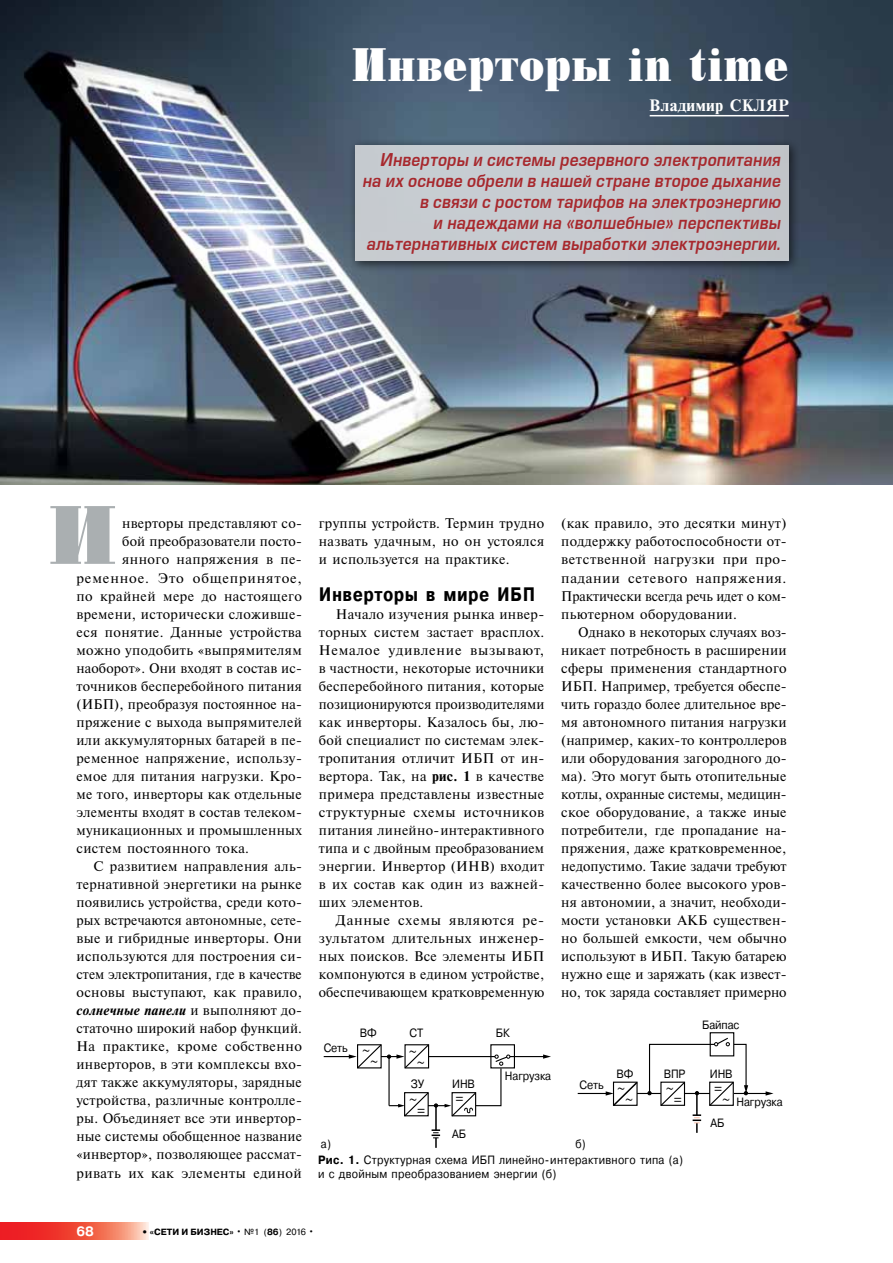
<style>
.page{position:relative;width:893px;height:1263px;background:#fff}
.page>*{position:absolute;margin:0;border:0;box-sizing:border-box;transform-origin:0 0}
.t1{font:82.5px "Standard Poster Cyrillic";color:#aaafb1;scale:.9 1}
.t2{font:46.65px "Standard Poster Cyrillic";letter-spacing:.01em;color:#fff;scale:.81 1}
.t3{font:700 19.5px "Pragmatica Cond";letter-spacing:.025em;color:#000}
.t4{font:italic 17.25px/21px "Europe Demi";letter-spacing:.01em;color:#a7282d;text-align:right;scale:.9 1}
.t5{font:700 16.5px "Newton C";letter-spacing:.025em;color:#fff}
.t6{font:15px/10.8px "Pragmatica";color:#000;text-align:center;scale:.9 1}
.t7{font:13.95px/18px "Newton C";letter-spacing:.02em;color:#000;text-align:justify}
.t8{font:13.95px "Newton C";color:#000}
.t9{font:italic 700 13.95px "Newton C";letter-spacing:.02em;color:#000}
.t10{font:13.95px "Newton C";letter-spacing:.055em;color:#000}
.t11{font:700 13.5px "Pragmatica";color:#fff}
.t12{font:12px/13.5px "Pragmatica";letter-spacing:.025em;color:#000;scale:.9 1}
.t13{font:12px "Pragmatica";letter-spacing:-.01em;color:#000;scale:.9 1}
.t14{font:12px "Pragmatica";letter-spacing:.025em;color:#000;scale:.88 1}
.t15{font:700 9px "Pragmatica";color:#000}
.s1{font-weight:400;font-style:normal}
.s2{font-weight:700}
.s3{font-weight:400;font-size:10.5px}
.s4{font-weight:400}
</style>
<div class="page">
<svg style="left:0;top:1222px;width:149px;height:17px;background:#f1594c"></svg>
<img style="left:0;top:0;width:893px;height:485px">
<hr style="left:650px;top:115px;width:139px;height:1px;background:#fff">
<div style="left:349px;top:138px;width:452px;height:135px;background:#000;opacity:.8"></div>
<div style="left:355px;top:145px;width:434px;height:115px;background:#c6cacf"></div>
<hr style="left:634px;top:1093px;width:133px;height:1px;background:#000">
<svg style="left:766px;top:1091px;width:7px;height:4px"></svg>
<div style="left:490px;top:1044px;width:25px;height:24px;border:1px solid #000"></div>
<svg style="left:578px;top:1081px;width:61px;height:25px"></svg>
<div style="left:710px;top:1032px;width:24px;height:24px;border:1px solid #000"></div>
<hr style="left:508px;top:1056px;width:37px;height:1px;background:#000">
<svg style="left:543px;top:1054px;width:8px;height:5px"></svg>
<hr style="left:435px;top:1106px;width:2px;height:24px;background:#000">
<svg style="left:432px;top:1129px;width:8px;height:19px"></svg>
<hr style="left:696px;top:1092px;width:2px;height:23px;background:#000">
<svg style="left:693px;top:1114px;width:8px;height:19px"></svg>
<svg style="left:324px;top:1044px;width:186px;height:73px"></svg>
<svg style="left:647px;top:1037px;width:101px;height:70px"></svg>
<h2 class="t2" style="left:351px;top:41px;width:541px">Инверторы in time</h2>
<p class="t5" style="left:649px;top:96px;width:141px">Владимир СКЛЯР</p>
<p class="t4" style="left:362px;top:150px;width:466px">Инверторы и системы резервного электропитания на их основе обрели в нашей стране второе дыхание в связи с ростом тарифов на электроэнергию<br>и надеждами на «волшебные» перспективы альтернативных систем выработки электроэнергии.</p>
<h1 class="t1" style="left:47px;top:493px;width:80px">И</h1>
<p class="t7" style="left:122px;top:515px;width:181px">нверторы представляют со-</p>
<p class="t7" style="left:122px;top:533px;width:181px">бой преобразователи посто-</p>
<p class="t7" style="left:122px;top:551px;width:181px">янного напряжения в пе-</p>
<p class="t10" style="left:77px;top:570px;width:227px">ременное. Это общепринятое,</p>
<p class="t7" style="left:77px;top:587px;width:227px">по крайней мере до настоящего</p>
<p class="t7" style="left:77px;top:605px;width:227px">времени, исторически сложивше-</p>
<p class="t7" style="left:77px;top:623px;width:227px">еся понятие. Данные устройства</p>
<p class="t7" style="left:77px;top:641px;width:227px">можно уподобить «выпрямителям</p>
<p class="t7" style="left:77px;top:659px;width:227px">наоборот». Они входят в состав ис-</p>
<p class="t7" style="left:77px;top:677px;width:227px">точников бесперебойного питания</p>
<p class="t7" style="left:77px;top:695px;width:227px">(ИБП), преобразуя постоянное на-</p>
<p class="t7" style="left:77px;top:713px;width:227px">пряжение с выхода выпрямителей</p>
<p class="t7" style="left:77px;top:731px;width:227px">или аккумуляторных батарей в пе-</p>
<p class="t7" style="left:77px;top:749px;width:227px">ременное напряжение, использу-</p>
<p class="t7" style="left:77px;top:767px;width:227px">емое для питания нагрузки. Кро-</p>
<p class="t7" style="left:77px;top:785px;width:227px">ме того, инверторы как отдельные</p>
<p class="t7" style="left:77px;top:803px;width:227px">элементы входят в состав телеком-</p>
<p class="t7" style="left:77px;top:821px;width:227px">муникационных и промышленных</p>
<p class="t7" style="left:77px;top:839px;width:174px">систем постоянного тока.</p>
<p class="t7" style="left:94px;top:857px;width:210px">С развитием направления аль-</p>
<p class="t7" style="left:77px;top:875px;width:227px">тернативной энергетики на рынке</p>
<p class="t7" style="left:77px;top:893px;width:227px">появились устройства, среди кото-</p>
<p class="t7" style="left:77px;top:911px;width:227px">рых встречаются автономные, сете-</p>
<p class="t7" style="left:77px;top:929px;width:227px">вые и гибридные инверторы. Они</p>
<p class="t7" style="left:77px;top:947px;width:227px">используются для построения си-</p>
<p class="t8" style="left:77px;top:967px;width:227px">стем электропитания, где в качестве</p>
<p class="t7" style="left:77px;top:983px;width:227px">основы выступают, как правило,</p>
<p class="t9" style="left:77px;top:1003px;width:227px">солнечные панели <span class="s1">и выполняют до-</span></p>
<p class="t7" style="left:77px;top:1019px;width:227px">статочно широкий набор функций.</p>
<p class="t7" style="left:77px;top:1037px;width:227px">На практике, кроме собственно</p>
<p class="t7" style="left:77px;top:1055px;width:227px">инверторов, в эти комплексы вхо-</p>
<p class="t7" style="left:77px;top:1074px;width:227px">дят также аккумуляторы, зарядные</p>
<p class="t7" style="left:77px;top:1092px;width:227px">устройства, различные контролле-</p>
<p class="t7" style="left:77px;top:1110px;width:227px">ры. Объединяет все эти инвертор-</p>
<p class="t7" style="left:77px;top:1128px;width:227px">ные системы обобщенное название</p>
<p class="t7" style="left:77px;top:1146px;width:227px">«инвертор», позволяющее рассмат-</p>
<p class="t7" style="left:77px;top:1164px;width:227px">ривать их как элементы единой</p>
<p class="t7" style="left:319px;top:515px;width:227px">группы устройств. Термин трудно назвать удачным, но он устоялся и используется на практике.</p>
<h3 class="t3" style="left:319px;top:582px;width:218px">Инверторы в мире ИБП</h3>
<p class="t7" style="left:319px;top:605px;width:227px;text-indent:17px">Начало изучения рынка инвер&shy;торных систем застает врасплох.<br>Немалое удивление вызывают, в частности, некоторые источники бесперебойного питания, которые позиционируются производителями как инверторы. Казалось бы, лю&shy;бой специалист по системам элек&shy;тропитания отличит ИБП от ин&shy;вертора. Так, на <span class="s2">рис. 1</span> в качестве примера представлены известные структурные схемы источников питания линейно- интерактивного типа и с двойным преобразованием энергии. Инвертор (ИНВ) входит в их состав как один из важней&shy;ших элементов.</p>
<p class="t7" style="left:319px;top:911px;width:227px;text-indent:17px">Данные схемы являются ре&shy;зультатом длительных инженер&shy;ных поисков. Все элементы ИБП компонуются в едином устройстве, обеспечивающем кратковременную</p>
<p class="t13" style="left:324px;top:1041px;width:28px">Сеть</p>
<p class="t13" style="left:360px;top:1026px;width:20px">ВФ</p>
<p class="t13" style="left:410px;top:1026px;width:17px">СТ</p>
<p class="t6" style="left:362px;top:1046px;width:19px">~ ~</p>
<p class="t6" style="left:409px;top:1047px;width:19px">~ ~</p>
<p class="t13" style="left:411px;top:1076px;width:16px">ЗУ</p>
<p class="t13" style="left:452px;top:1076px;width:27px">ИНВ</p>
<p class="t6" style="left:409px;top:1094px;width:19px">~ =</p>
<p class="t6" style="left:455px;top:1093px;width:10px">=</p>
<p class="t13" style="left:496px;top:1026px;width:17px">БК</p>
<p class="t13" style="left:505px;top:1068px;width:53px">Нагрузка</p>
<p class="t7" style="left:561px;top:515px;width:227px">(как правило, это десятки минут) поддержку работоспособности от&shy;ветственной нагрузки при про&shy;падании сетевого напряжения.<br>Практически всегда речь идет о ком&shy;пьютерном оборудовании.</p>
<p class="t7" style="left:561px;top:623px;width:227px;text-indent:17px">Однако в некоторых случаях воз&shy;никает потребность в расширении сферы применения стандартного ИБП. Например, требуется обеспе&shy;чить гораздо более длительное вре&shy;мя автономного питания нагрузки (например, каких- то контроллеров или оборудования загородного до&shy;ма). Это могут быть отопительные котлы, охранные системы, медицин&shy;ское оборудование, а также иные потребители, где пропадание на&shy;пряжения, даже кратковременное, недопустимо. Такие задачи требуют качественно более высокого уров&shy;ня автономии, а значит, необходи&shy;мости установки АКБ существен&shy;но большей емкости, чем обычно используют в ИБП. Такую батарею нужно еще и заряжать (как извест&shy;но, ток заряда составляет примерно</p>
<p class="t13" style="left:702px;top:1017px;width:43px">Байпас</p>
<p class="t13" style="left:579px;top:1077px;width:28px">Сеть</p>
<p class="t13" style="left:616px;top:1066px;width:20px">ВФ</p>
<p class="t13" style="left:664px;top:1066px;width:26px">ВПР</p>
<p class="t13" style="left:710px;top:1066px;width:27px">ИНВ</p>
<p class="t6" style="left:666px;top:1084px;width:19px">~ =</p>
<p class="t6" style="left:714px;top:1084px;width:10px">=</p>
<p class="t6" style="left:617px;top:1084px;width:19px">~ ~</p>
<p class="t6" style="left:722px;top:1094px;width:10px">~</p>
<p class="t13" style="left:736px;top:1094px;width:53px">Нагрузка</p>
<p class="t13" style="left:710px;top:1116px;width:17px">АБ</p>
<p class="t13" style="left:452px;top:1126px;width:17px">АБ</p>
<p class="t12" style="left:321px;top:1137px;width:13px">а)</p>
<p class="t14" style="left:576px;top:1136px;width:13px">б)</p>
<p class="t12" style="left:318px;top:1154px;width:407px"><span class="s2">Рис. 1.</span> Структурная схема ИБП линейно-интерактивного типа (а) и с двойным преобразованием энергии (б)</p>
<p class="t11" style="left:77px;top:1222px;width:19px">68</p>
<p class="t15" style="left:142px;top:1226px;width:174px">• «СЕТИ И БИЗНЕС» <span class="s3">•</span> <span class="s4">№1 (</span>86<span class="s4">) 2016</span> <span class="s3">•</span></p>
</div>
